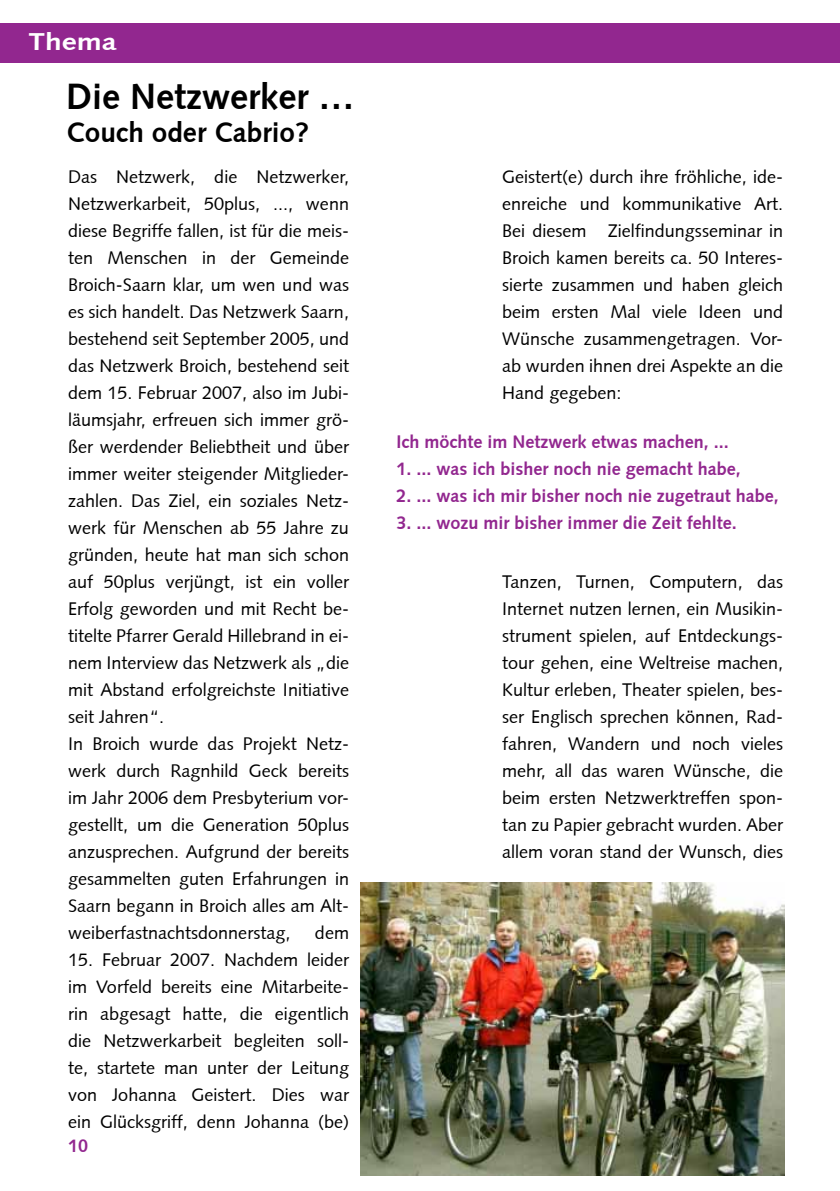
<style>
.page{position:relative;width:840px;height:1191px;background:#fff}
.page>*{position:absolute;margin:0;border:0;box-sizing:border-box;transform-origin:0 0}
.t1{font:700 36px "Syntax";color:#000}
.t2{font:700 28px "Syntax";color:#000}
.t3{font:700 24px "Syntax";color:#fff;scale:1.25 1}
.t4{font:18px/27px "Syntax";color:#000;text-align:justify}
.t5{font:700 18px "Syntax";color:#92278f}
</style>
<div class="page">
<div style="left:0;top:23px;width:839px;height:39px;background:#92278f"></div>
<img style="left:360px;top:882px;width:423px;height:293px">
<h3 class="t3" style="left:28px;top:28px;width:72px">Thema</h3>
<h1 class="t1" style="left:66px;top:75px;width:289px">Die Netzwerker …</h1>
<h2 class="t2" style="left:66px;top:116px;width:244px">Couch oder Cabrio?</h2>
<p class="t4" style="left:68px;top:163px;width:282px;text-align:left">Das Netzwerk, die Netzwerker, Netzwerkarbeit, 50plus, ..., wenn diese Begriffe fallen, ist für die meis&shy;ten Menschen in der Gemeinde Broich-Saarn klar, um wen und was es sich handelt. Das Netzwerk Saarn, bestehend seit September 2005, und das Netzwerk Broich, bestehend seit dem 15. Februar 2007, also im Jubi&shy;läumsjahr, erfreuen sich immer grö&shy;ßer werdender Beliebtheit und über immer weiter steigender Mitglieder&shy;zahlen. Das Ziel, ein soziales Netz&shy;werk für Menschen ab 55 Jahre zu gründen, heute hat man sich schon auf 50plus verjüngt, ist ein voller Erfolg geworden und mit Recht be&shy;titelte Pfarrer Gerald Hillebrand in ei&shy;nem Interview das Netzwerk als „die mit Abstand erfolgreichste Initiative seit Jahren“.<br>In Broich wurde das Projekt Netz&shy;werk durch Ragnhild Geck bereits im Jahr 2006 dem Presbyterium vor&shy;gestellt, um die Generation 50plus anzusprechen. Aufgrund der bereits gesammelten guten Erfahrungen in Saarn begann in Broich alles am Alt&shy;weiberfastnachtsdonnerstag,</p>
<p class="t4" style="left:315px;top:919px;width:36px">dem</p>
<p class="t4" style="left:68px;top:946px;width:282px">15. Februar 2007. Nachdem leider im Vorfeld bereits eine Mitarbeite&shy;rin abgesagt hatte, die eigentlich die Netzwerkarbeit begleiten soll&shy;te, startete man unter der Leitung von Johanna Geistert. Dies war ein Glücksgriff, denn Johanna (be)</p>
<p class="t5" style="left:68px;top:1135px;width:22px">10</p>
<p class="t4" style="left:502px;top:163px;width:282px">Geistert(e) durch ihre fröhliche, ide&shy;enreiche und kommunikative Art.<br>Bei diesem Zielfindungsseminar in Broich kamen bereits ca. 50 Interes&shy;sierte zusammen und haben gleich beim ersten Mal viele Ideen und Wünsche zusammengetragen. Vor&shy;ab wurden ihnen drei Aspekte an die Hand gegeben:</p>
<p class="t5" style="left:396px;top:431px;width:333px">Ich möchte im Netzwerk etwas machen, ...</p>
<p class="t5" style="left:396px;top:458px;width:346px">1. ... was ich bisher noch nie gemacht habe,</p>
<p class="t5" style="left:396px;top:485px;width:384px">2. ... was ich mir bisher noch nie zugetraut habe,</p>
<p class="t5" style="left:396px;top:512px;width:342px">3. ... wozu mir bisher immer die Zeit fehlte.</p>
<p class="t4" style="left:502px;top:568px;width:282px">Tanzen, Turnen, Computern, das Internet nutzen lernen, ein Musikin&shy;strument spielen, auf Entdeckungs&shy;tour gehen, eine Weltreise machen, Kultur erleben, Theater spielen, bes&shy;ser Englisch sprechen können, Rad&shy;fahren, Wandern und noch vieles mehr, all das waren Wünsche, die beim ersten Netzwerktreffen spon&shy;tan zu Papier gebracht wurden. Aber allem voran stand der Wunsch, dies</p>
</div>
